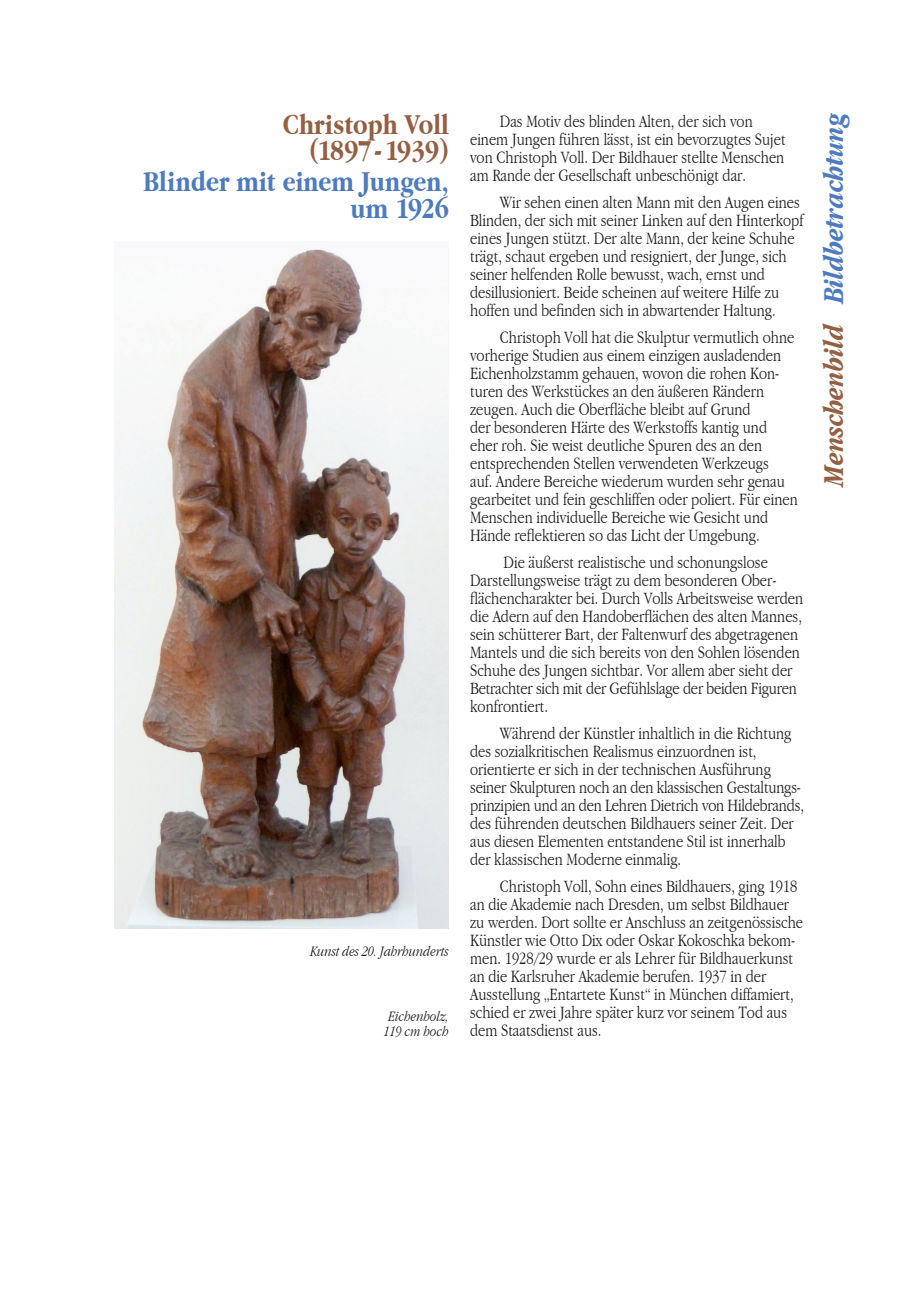
<style>
.page{position:relative;width:919px;height:1289px;background:#fff}
.page>*{position:absolute;margin:0;border:0;box-sizing:border-box;transform-origin:0 0}
.t1{font:700 condensed 30px/27px "Garamond";color:#4e7bbe;text-align:right}
.t2{font:italic 700 condensed 30px "Garamond";color:#4e7bbe}
.t3{font:700 condensed 30px/25.5px "Garamond";color:#946043;text-align:right}
.t4{font:300 condensed 18px/18px "Garamond";color:#231f20}
.t5{font:italic 300 condensed 15px/15px "Garamond";color:#231f20}
.s1{color:#946043}
</style>
<div class="page">
<img style="left:115px;top:249px;width:334px;height:679px">
<h1 class="t3" style="left:283px;top:112px;width:168px">Christoph Voll (1897 - 1939)</h1>
<h1 class="t1" style="left:143px;top:168px;width:307px">Blinder mit einem Jungen, um 1926</h1>
<p class="t5" style="left:310px;top:944px;width:140px">Kunst des 20. Jahrhunderts</p>
<p class="t5" style="left:384px;top:1008px;width:66px">Eichenholz,<br>119 cm hoch</p>
<p class="t4" style="left:470px;top:112px;width:317px;text-indent:30px">Das Motiv des blinden Alten, der sich von einem Jungen führen lässt, ist ein bevorzugtes Sujet von Christoph Voll. Der Bildhauer stellte Menschen am Rande der Gesellschaft unbeschönigt dar.</p>
<p class="t4" style="left:470px;top:193px;width:335px;text-indent:30px">Wir sehen einen alten Mann mit den Augen eines Blinden, der sich mit seiner Linken auf den Hinterkopf eines Jungen stützt. Der alte Mann, der keine Schuhe trägt, schaut ergeben und resigniert, der Junge, sich seiner helfenden Rolle bewusst, wach, ernst und desillusioniert. Beide scheinen auf weitere Hilfe zu hoffen und befinden sich in abwartender Haltung.</p>
<p class="t4" style="left:470px;top:328px;width:329px;text-indent:30px">Christoph Voll hat die Skulptur vermutlich ohne vorherige Studien aus einem einzigen ausladenden Eichenholzstamm gehauen, wovon die rohen Kon&shy;turen des Werkstückes an den äußeren Rändern zeugen. Auch die Oberfläche bleibt auf Grund<br>der besonderen Härte des Werkstoffs kantig und eher roh. Sie weist deutliche Spuren des an den entsprechenden Stellen verwendeten Werkzeugs<br>auf. Andere Bereiche wiederum wurden sehr genau gearbeitet und fein geschliffen oder poliert. Für einen Menschen individuelle Bereiche wie Gesicht und Hände reflektieren so das Licht der Umgebung.</p>
<p class="t4" style="left:470px;top:553px;width:334px;text-indent:33px">Die äußerst realistische und schonungslose Darstellungsweise trägt zu dem besonderen Ober&shy;flächencharakter bei. Durch Volls Arbeitsweise werden die Adern auf den Handoberflächen des alten Mannes, sein schütterer Bart, der Faltenwurf des abgetragenen Mantels und die sich bereits von den Sohlen lösenden Schuhe des Jungen sichtbar. Vor allem aber sieht der Betrachter sich mit der Gefühlslage der beiden Figuren konfrontiert.</p>
<p class="t4" style="left:470px;top:724px;width:335px;text-indent:30px">Während der Künstler inhaltlich in die Richtung des sozialkritischen Realismus einzuordnen ist, orientierte er sich in der technischen Ausführung seiner Skulpturen noch an den klassischen Gestaltungs&shy;prinzipien und an den Lehren Dietrich von Hildebrands, des führenden deutschen Bildhauers seiner Zeit. Der aus diesen Elementen entstandene Stil ist innerhalb der klassischen Moderne einmalig.</p>
<p class="t4" style="left:470px;top:877px;width:334px;text-indent:30px">Christoph Voll, Sohn eines Bildhauers, ging 1918 an die Akademie nach Dresden, um selbst Bildhauer zu werden. Dort sollte er Anschluss an zeitgenössische Künstler wie Otto Dix oder Oskar Kokoschka bekom&shy;men. 1928/29 wurde er als Lehrer für Bildhauerkunst an die Karlsruher Akademie berufen. 1937 in der Ausstellung „Entartete Kunst“ in München diffamiert, schied er zwei Jahre später kurz vor seinem Tod aus dem Staatsdienst aus.</p>
<h1 class="t2" style="left:816px;top:486px;width:377px;rotate:-90deg"><span class="s1">Menschenbild</span> Bildbetrachtung</h1>
</div>
